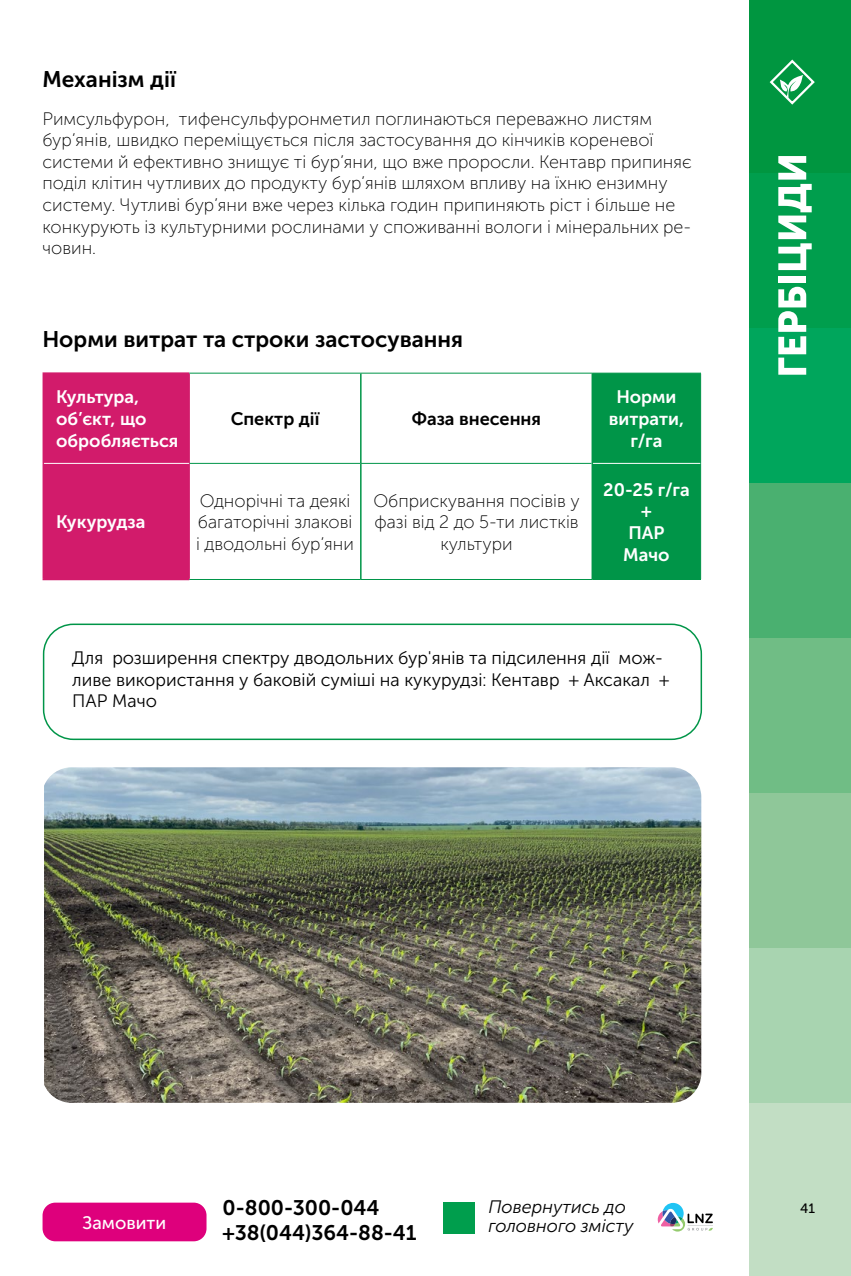
<style>
.page{position:relative;width:851px;height:1276px;background:#fff}
.page>*{position:absolute;margin:0;border:0;box-sizing:border-box;transform-origin:0 0}
.t1{font:22.5px "Museo Sans Cyrl 700";color:#000}
.t2{font:21px/25.2px "Museo Sans Cyrl 700";color:#000}
.t3{font:18px/21.6px "Museo Sans Cyrl 100";color:#000}
.t4{font:18px/21.6px "Museo Sans Cyrl 300";color:#000}
.t5{font:18px/21.6px "Museo Sans Cyrl 700";color:#fff;text-align:center}
.t6{font:italic 18px "Museo Sans Cyrl 300";color:#000}
.t7{font:18px "Museo Sans Cyrl 700";color:#000}
.t8{font:18px "Museo Sans Cyrl 500";color:#fff}
.t9{font:13.5px "Museo Sans Cyrl 500";color:#000}
</style>
<div class="page">
<div style="left:748px;top:0;width:102px;height:173px;background:#009640"></div>
<div style="left:748px;top:173px;width:102px;height:155px;background:#009e4d"></div>
<div style="left:748px;top:328px;width:102px;height:155px;background:#00a65c"></div>
<div style="left:748px;top:483px;width:102px;height:155px;background:#4ab070"></div>
<div style="left:748px;top:638px;width:102px;height:155px;background:#70bd85"></div>
<div style="left:748px;top:793px;width:102px;height:155px;background:#8fc799"></div>
<div style="left:748px;top:948px;width:102px;height:154px;background:#a8d4b0"></div>
<div style="left:748px;top:1102px;width:102px;height:174px;background:#c2dec4"></div>
<svg style="left:778px;top:287px;width:28px;height:88px"></svg>
<div style="left:778px;top:276px;width:28px;height:7px;background:#fff"></div>
<svg style="left:778px;top:156px;width:33px;height:114px"></svg>
<svg style="left:769px;top:59px;width:46px;height:46px"></svg>
<svg style="left:657px;top:1203px;width:56px;height:28px"></svg>
<div style="left:443px;top:1202px;width:31px;height:31px;background:#009e4d"></div>
<div style="left:43px;top:1202px;width:163px;height:39px;background:#de007c;border-radius:13px"></div>
<div style="left:44px;top:374px;width:145px;height:205px;background:#d21b6b"></div>
<div style="left:593px;top:374px;width:107px;height:205px;background:#009548"></div>
<hr style="left:592px;top:373px;width:109px;height:1px;background:#009548">
<hr style="left:592px;top:579px;width:109px;height:1px;background:#009548">
<hr style="left:43px;top:372px;width:146px;height:2px;background:#d21b6b">
<hr style="left:43px;top:374px;width:1px;height:89px;background:#d21b6b">
<hr style="left:43px;top:463px;width:1px;height:116px;background:#d21b6b">
<hr style="left:43px;top:579px;width:146px;height:1px;background:#d21b6b">
<hr style="left:189px;top:374px;width:1px;height:89px;background:#d21b6b">
<hr style="left:189px;top:463px;width:1px;height:116px;background:#d21b6b">
<hr style="left:189px;top:373px;width:172px;height:1px;background:#009548">
<hr style="left:361px;top:373px;width:231px;height:1px;background:#009548">
<hr style="left:190px;top:463px;width:171px;height:1px;background:#009548">
<hr style="left:361px;top:463px;width:230px;height:1px;background:#009548">
<hr style="left:189px;top:579px;width:172px;height:1px;background:#009548">
<hr style="left:361px;top:579px;width:231px;height:1px;background:#009548">
<hr style="left:360px;top:373px;width:1px;height:90px;background:#009548">
<hr style="left:591px;top:373px;width:2px;height:90px;background:#009548">
<hr style="left:360px;top:464px;width:1px;height:115px;background:#009548">
<hr style="left:591px;top:463px;width:2px;height:116px;background:#009548">
<hr style="left:700px;top:373px;width:1px;height:90px;background:#009548">
<hr style="left:700px;top:463px;width:1px;height:116px;background:#009548">
<hr style="left:44px;top:463px;width:145px;height:1px;background:#fff">
<hr style="left:593px;top:463px;width:107px;height:1px;background:#fff">
<div style="left:43px;top:623px;width:659px;height:117px;border:2px solid #009548;border-radius:30px"></div>
<img style="left:44px;top:767px;width:657px;height:335px">
<p class="t1" style="left:43px;top:67px;width:135px">Механізм дії</p>
<p class="t3" style="left:43px;top:108px;width:650px">Римсульфурон, тифенсульфуронметил поглинаються переважно листям бур’янів, швидко переміщується після застосування до кінчиків кореневої системи й ефективно знищує ті бур’яни, що вже проросли. Кентавр припиняє поділ клітин чутливих до продукту бур’янів шляхом впливу на їхню ензимну систему. Чутливі бур’яни вже через кілька годин припиняють ріст і більше не конкурують із культурними рослинами у споживанні вологи і мінеральних ре&shy;човин.</p>
<p class="t1" style="left:43px;top:326px;width:422px">Норми витрат та строки застосування</p>
<p class="t5" style="left:56px;top:386px;width:124px;text-align:left">Культура, об’єкт, що обробляється</p>
<p class="t7" style="left:231px;top:409px;width:90px">Спектр дії</p>
<p class="t7" style="left:412px;top:409px;width:131px">Фаза внесення</p>
<p class="t5" style="left:608px;top:386px;width:77px">Норми витрати, г/га</p>
<p class="t5" style="left:56px;top:511px;width:91px">Кукурудза</p>
<p class="t3" style="left:196px;top:490px;width:159px">Однорічні та деякі багаторічні злакові і дводольні бур’яни</p>
<p class="t3" style="left:373px;top:490px;width:208px;text-align:center">Обприскування посівів у фазі від 2 до 5-ти листків культури</p>
<p class="t5" style="left:603px;top:479px;width:88px">20-25 г/га +<br>ПАР<br>Мачо</p>
<p class="t4" style="left:72px;top:647px;width:598px">Для розширення спектру дводольних бур'янів та підсилення дії мож&shy;ливе використання у баковій суміші на кукурудзі: Кентавр + Аксакал +<br>ПАР Мачо</p>
<p class="t8" style="left:83px;top:1212px;width:85px">Замовити</p>
<p class="t2" style="left:222px;top:1195px;width:196px">0-800-300-044 +38(044)364-88-41</p>
<p class="t6" style="left:488px;top:1197px;width:139px">Повернутись до</p>
<p class="t9" style="left:800px;top:1200px;width:16px">41</p>
<p class="t6" style="left:488px;top:1216px;width:147px">головного змісту</p>
</div>
